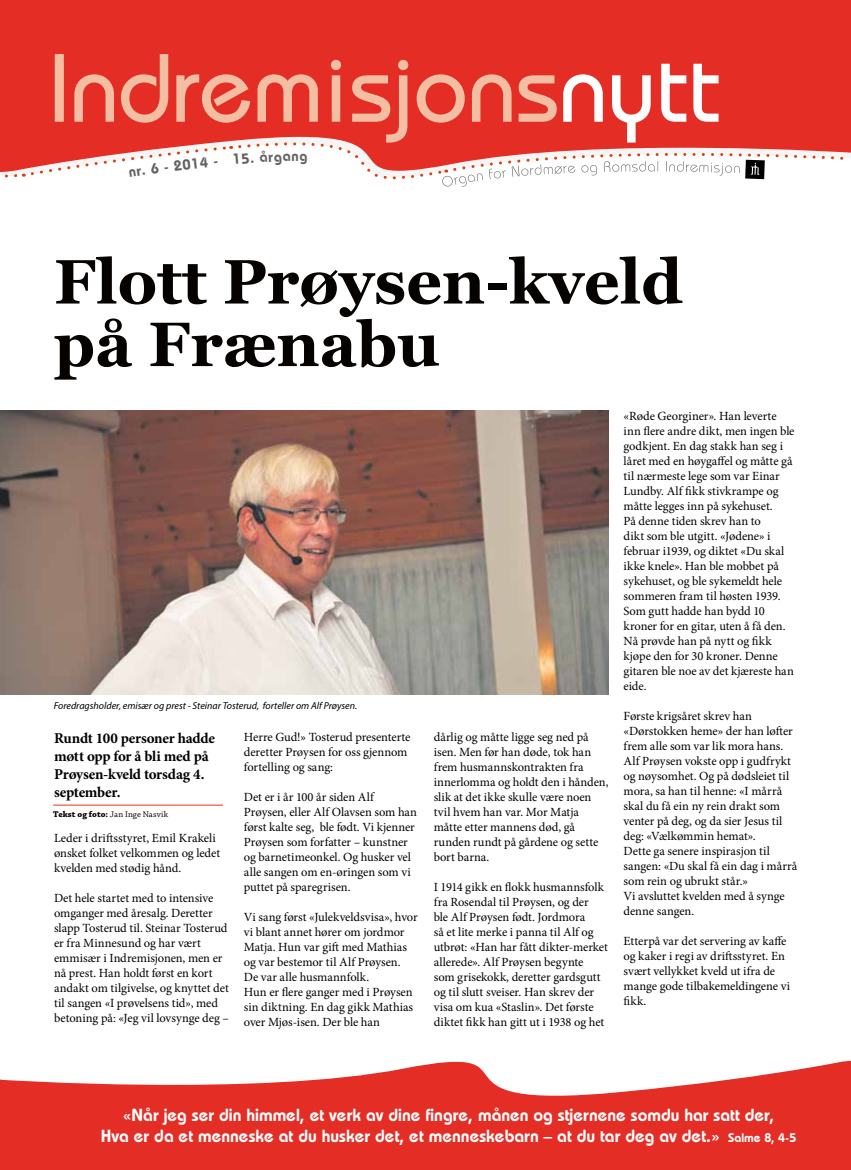
<style>
.page{position:relative;width:851px;height:1170px;background:#fff}
.page>*{position:absolute;margin:0;border:0;box-sizing:border-box;transform-origin:0 0}
.t1{font:700 62.5px/62.5px "Georgia";color:#050200}
.t2{font:600 17.5px/21px "Bauhaus Std";color:#fff;text-align:center}
.t3{font:700 15px/18px "Minion Pro";letter-spacing:-.02em;color:#000}
.t4{font:600 14.62px "Bauhaus Std";color:#626261}
.t5{font:12.5px/15px "Minion Pro";letter-spacing:-.005em;color:#000}
.t6{font:italic 10px "Myriad Pro";color:#000}
.t7{font:8.75px "Chaparral Pro";letter-spacing:.02em;color:#000}
.s1{font-weight:700}
.s2{font-size:12.5px}
</style>
<div class="page">
<div style="left:0;top:0;width:850px;height:64px;background:#e42d25"></div>
<div style="left:55px;top:54px;width:501px;height:10px;background:#e42d25"></div>
<svg style="left:0;top:1060px;width:850px;height:109px;fill:#e42d25"></svg>
<hr style="left:53px;top:804px;width:170px;height:1px;background:#e6330f">
<img style="left:0;top:411px;width:608px;height:283px">
<svg style="left:0;top:64px;width:851px;height:123px"></svg>
<p class="t4" style="left:291px;top:147px;width:18px">ng</p>
<h1 class="t1" style="left:54px;top:251px;width:630px">Flott Prøysen-kveld på Frænabu</h1>
<p class="t6" style="left:54px;top:699px;width:305px">Foredragsholder, emisær og prest - Steinar Tosterud, forteller om Alf Prøysen.</p>
<p class="t3" style="left:54px;top:728px;width:162px">Rundt 100 personer hadde møtt opp for å bli med på<br>Prøysen-kveld torsdag 4. september.</p>
<p class="t5" style="left:54px;top:830px;width:168px">Leder i driftsstyret, Emil Krakeli ønsket folket velkommen og ledet kvelden med stødig hånd.</p>
<p class="t5" style="left:54px;top:890px;width:176px">Det hele startet med to intensive omganger med åresalg. Deretter slapp Tosterud til. Steinar Tosterud er fra Minnesund og har vært emmisær i Indremisjonen, men er nå prest. Han holdt først en kort andakt om tilgivelse, og knyttet det til sangen «I prøvelsens tid», med betoning på: «Jeg vil lovsynge deg –</p>
<p class="t7" style="left:53px;top:809px;width:116px"><span class="s1">Tekst og foto:</span> Jan Inge Nasvik</p>
<p class="t5" style="left:244px;top:729px;width:168px">Herre Gud!» Tosterud presenterte deretter Prøysen for oss gjennom fortelling og sang:</p>
<p class="t5" style="left:244px;top:789px;width:175px">Det er i år 100 år siden Alf<br>Prøysen, eller Alf Olavsen som han først kalte seg, ble født. Vi kjenner<br>Prøysen som forfatter – kunstner og barnetimeonkel. Og husker vel alle sangen om en-øringen som vi puttet på sparegrisen.</p>
<p class="t5" style="left:244px;top:909px;width:175px">Vi sang først «Julekveldsvisa», hvor vi blant annet hører om jordmor<br>Matja. Hun var gift med Mathias og var bestemor til Alf Prøysen.<br>De var alle husmannfolk.<br>Hun er flere ganger med i Prøysen sin diktning. En dag gikk Mathias over Mjøs-isen. Der ble han</p>
<p class="t5" style="left:433px;top:729px;width:176px">dårlig og måtte ligge seg ned på isen. Men før han døde, tok han frem husmannskontrakten fra innerlomma og holdt den i hånden, slik at det ikke skulle være noen tvil hvem han var. Mor Matja måtte etter mannens død, gå runden rundt på gårdene og sette bort barna.</p>
<p class="t5" style="left:433px;top:879px;width:176px">I 1914 gikk en flokk husmannsfolk fra Rosendal til Prøysen, og der<br>ble Alf Prøysen født. Jordmora<br>så et lite merke i panna til Alf og utbrøt: «Han har fått dikter-merket allerede». Alf Prøysen begynte<br>som grisekokk, deretter gardsgutt og til slutt sveiser. Han skrev der visa om kua «Staslin». Det første diktet fikk han gitt ut i 1938 og het</p>
<p class="t5" style="left:623px;top:408px;width:172px">«Røde Georginer». Han leverte inn flere andre dikt, men ingen ble godkjent. En dag stakk han seg i låret med en høygaffel og måtte gå til nærmeste lege som var Einar<br>Lundby. Alf fikk stivkrampe og måtte legges inn på sykehuset.<br>På denne tiden skrev han to<br>dikt som ble utgitt. «Jødene» i februar i1939, og diktet «Du skal ikke knele». Han ble mobbet på sykehuset, og ble sykemeldt hele sommeren fram til høsten 1939.<br>Som gutt hadde han bydd 10 kroner for en gitar, uten å få den.<br>Nå prøvde han på nytt og fikk kjøpe den for 30 kroner. Denne gitaren ble noe av det kjæreste han eide.</p>
<p class="t5" style="left:623px;top:708px;width:175px">Første krigsåret skrev han «Dørstokken heme» der han løfter frem alle som var lik mora hans.<br>Alf Prøysen vokste opp i gudfrykt og nøysomhet. Og på dødsleiet til mora, sa han til henne: «I mårrå skal du få ein ny rein drakt som venter på deg, og da sier Jesus til deg: «Vælkømmin hemat».<br>Dette ga senere inspirasjon til sangen: «Du skal få ein dag i mårrå som rein og ubrukt står.»<br>Vi avsluttet kvelden med å synge denne sangen.</p>
<p class="t5" style="left:623px;top:933px;width:168px">Etterpå var det servering av kaffe og kaker i regi av driftsstyret. En svært vellykket kveld ut ifra de mange gode tilbakemeldingene vi fikk.</p>
<h2 class="t2" style="left:101px;top:1104px;width:697px">«Når jeg ser din himmel, et verk av dine fingre, månen og stjernene somdu har satt der,<br>Hva er da et menneske at du husker det, et menneskebarn – at du tar deg av det.» <span class="s2">Salme 8, 4-5</span></h2>
</div>
